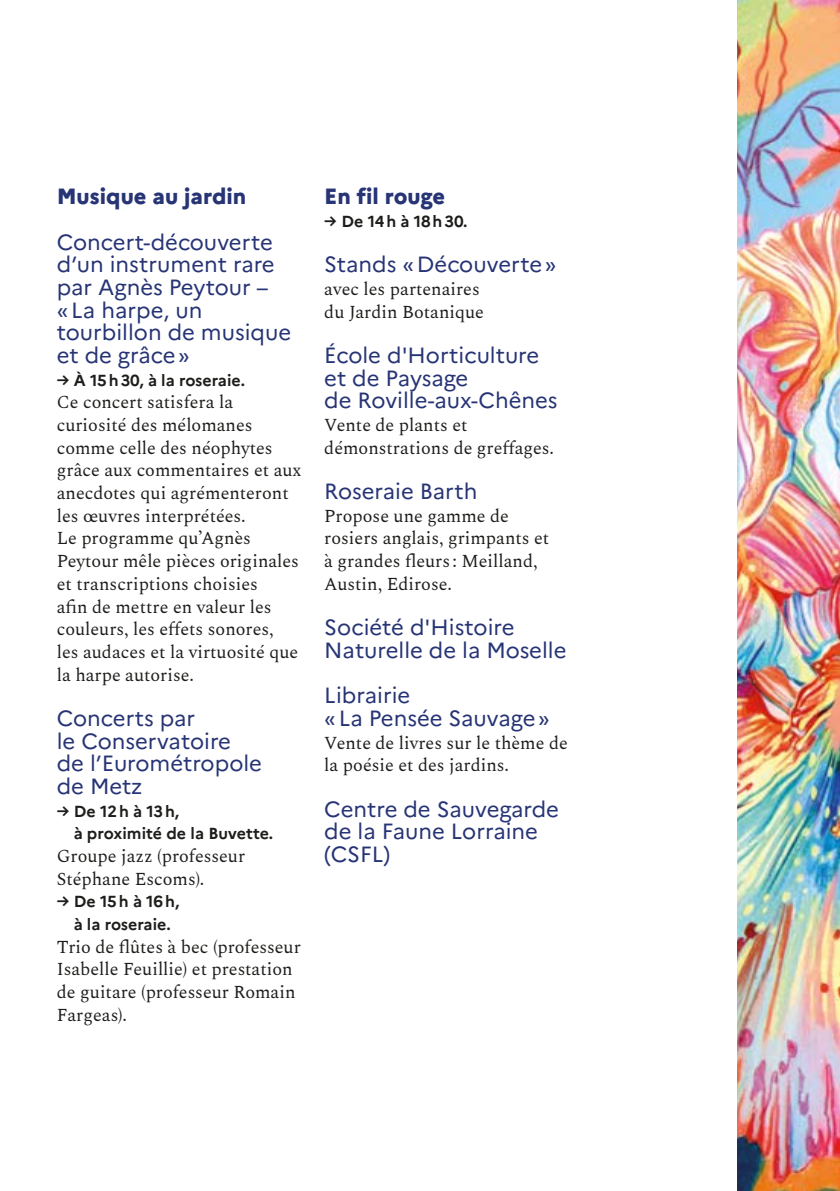
<style>
.page{position:relative;width:840px;height:1191px;background:#fff}
.page>*{position:absolute;margin:0;border:0;box-sizing:border-box;transform-origin:0 0}
.t1{font:22px/22.6px "Marianne";color:#273475}
.t2{font:800 22px "Marianne";color:#273475}
.t3{font:18px/22.6px "Spectral";color:#1d1d1b}
.t4{font:700 16px/22.6px "Marianne";color:#1d1d1b}
</style>
<div class="page">
<img style="left:737px;top:0;width:102px;height:1191px">
<h2 class="t2" style="left:57px;top:183px;width:191px">Musique au jardin</h2>
<h3 class="t1" style="left:57px;top:230px;width:236px">Concert-découverte d’un instrument rare par Agnès Peytour – «La harpe, un tourbillon de musique et de grâce»</h3>
<p class="t4" style="left:57px;top:368px;width:190px">→ À 15h30, à la roseraie.</p>
<p class="t3" style="left:57px;top:390px;width:246px">Ce concert satisfera la curiosité des mélomanes comme celle des néophytes grâce aux commentaires et aux anecdotes qui agrémenteront les œuvres interprétées.</p>
<p class="t3" style="left:57px;top:526px;width:244px">Le programme qu’Agnès<br>Peytour mêle pièces originales et transcriptions choisies<br>afin de mettre en valeur les couleurs, les effets sonores, les audaces et la virtuosité que la harpe autorise.</p>
<h3 class="t1" style="left:57px;top:706px;width:207px">Concerts par<br>le Conservatoire de l’Eurométropole de Metz</h3>
<p class="t4" style="left:74px;top:799px;width:201px;text-indent:-17px">→ De 12h à 13h,<br>à proximité de la Buvette.</p>
<p class="t3" style="left:57px;top:843px;width:190px">Groupe jazz (professeur<br>Stéphane Escoms).</p>
<p class="t4" style="left:57px;top:890px;width:124px;text-align:center">→ De 15h à 16h, à la roseraie.</p>
<p class="t3" style="left:57px;top:934px;width:245px">Trio de flûtes à bec (professeur<br>Isabelle Feuillie) et prestation de guitare (professeur Romain<br>Fargeas).</p>
<h2 class="t2" style="left:324px;top:183px;width:122px">En fil rouge</h2>
<p class="t4" style="left:324px;top:210px;width:145px">→ De 14h à 18h30.</p>
<h3 class="t1" style="left:324px;top:253px;width:234px">Stands «Découverte»</h3>
<p class="t3" style="left:324px;top:276px;width:161px">avec les partenaires du Jardin Botanique</p>
<h3 class="t1" style="left:324px;top:344px;width:235px">École d'Horticulture et de Paysage<br>de Roville-aux-Chênes</h3>
<p class="t3" style="left:324px;top:412px;width:231px">Vente de plants et démonstrations de greffages.</p>
<h3 class="t1" style="left:324px;top:480px;width:155px">Roseraie Barth</h3>
<p class="t3" style="left:324px;top:503px;width:226px">Propose une gamme de rosiers anglais, grimpants et à grandes fleurs : Meilland,<br>Austin, Edirose.</p>
<h3 class="t1" style="left:324px;top:616px;width:243px">Société d'Histoire<br>Naturelle de la Moselle</h3>
<h3 class="t1" style="left:324px;top:684px;width:227px">Librairie<br>«La Pensée Sauvage»</h3>
<p class="t3" style="left:324px;top:730px;width:245px">Vente de livres sur le thème de la poésie et des jardins.</p>
<h3 class="t1" style="left:324px;top:797px;width:236px">Centre de Sauvegarde de la Faune Lorraine (CSFL)</h3>
</div>
